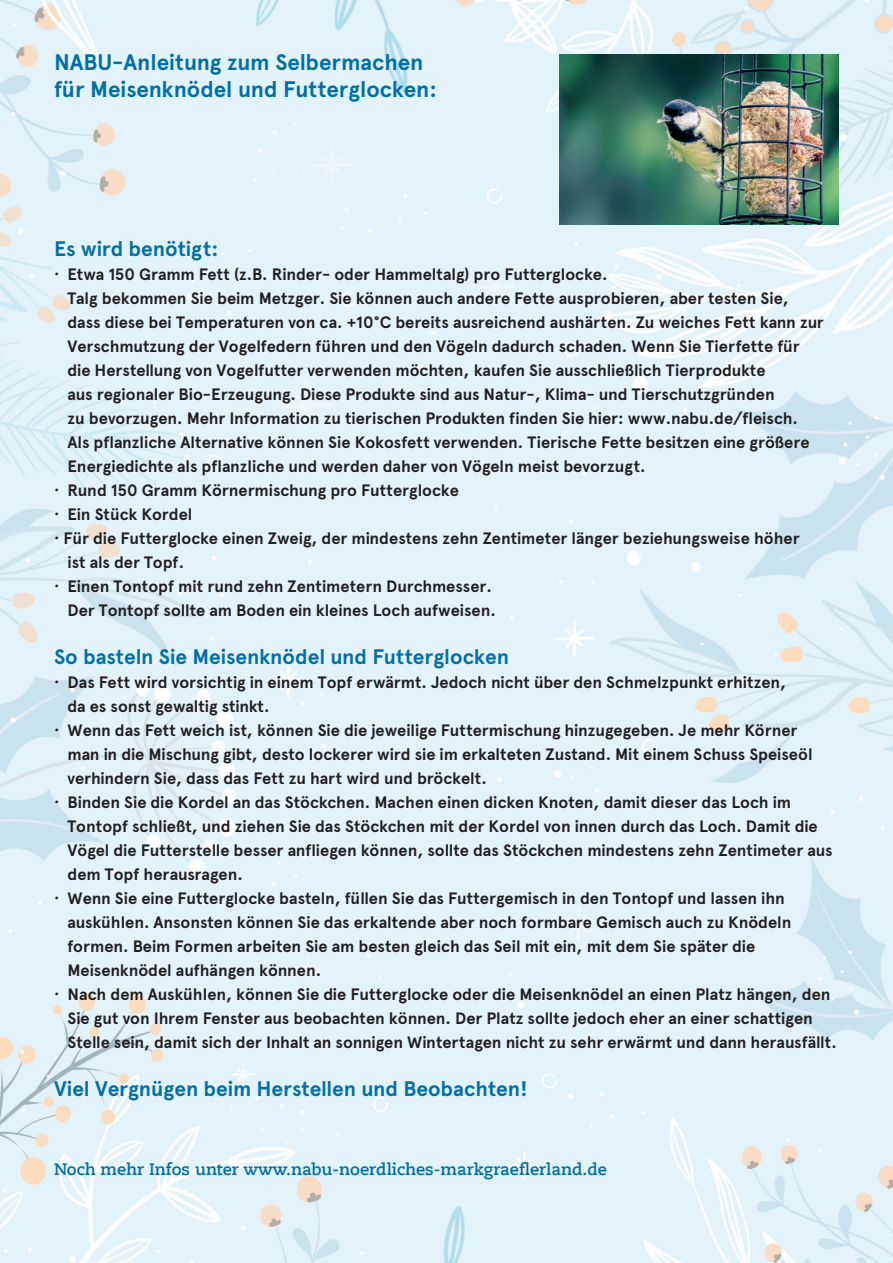
<style>
.page{position:relative;width:893px;height:1263px;background:#fff}
.page>*{position:absolute;margin:0;border:0;box-sizing:border-box;transform-origin:0 0}
.t1{font:700 22.5px "Apercu";color:#006fa9}
.t2{font:700 21px "Apercu";color:#006fa9}
.t3{font:700 16.5px/24px "Apercu";color:#231f20}
.t4{font:700 16.5px "Caecilia LT Pro 75";color:#006fa9}
</style>
<div class="page">
<img style="left:0;top:0;width:893px;height:1263px">
<img style="left:559px;top:54px;width:280px;height:171px">
<p class="t1" style="left:54px;top:48px;width:371px">NABU-Anleitung zum Selbermachen</p>
<p class="t1" style="left:54px;top:75px;width:385px">für Meisenknödel und Futterglocken:</p>
<p class="t2" style="left:54px;top:236px;width:166px">Es wird benötigt:</p>
<p class="t3" style="left:67px;top:262px;width:723px;text-indent:-13px">· Etwa 150 Gramm Fett (z.B. Rinder- oder Hammeltalg) pro Futterglocke.<br>Talg bekommen Sie beim Metzger. Sie können auch andere Fette ausprobieren, aber testen Sie,</p>
<p class="t3" style="left:67px;top:310px;width:758px">dass diese bei Temperaturen von ca. +10°C bereits ausreichend aushärten. Zu weiches Fett kann zur Verschmutzung der Vogelfedern führen und den Vögeln dadurch schaden. Wenn Sie Tierfette für die Herstellung von Vogelfutter verwenden möchten, kaufen Sie ausschließlich Tierprodukte<br>aus regionaler Bio-Erzeugung. Diese Produkte sind aus Natur-, Klima- und Tierschutzgründen<br>zu bevorzugen. Mehr Information zu tierischen Produkten finden Sie hier: www.nabu.de/fleisch.<br>Als pflanzliche Alternative können Sie Kokosfett verwenden. Tierische Fette besitzen eine größere Energiedichte als pflanzliche und werden daher von Vögeln meist bevorzugt.</p>
<p class="t3" style="left:54px;top:478px;width:406px">· Rund 150 Gramm Körnermischung pro Futterglocke</p>
<p class="t3" style="left:54px;top:502px;width:140px">· Ein Stück Kordel</p>
<p class="t3" style="left:67px;top:526px;width:734px;text-indent:-13px">· Für die Futterglocke einen Zweig, der mindestens zehn Zentimeter länger beziehungsweise höher ist als der Topf.</p>
<p class="t3" style="left:54px;top:574px;width:443px;text-align:right">· Einen Tontopf mit rund zehn Zentimetern Durchmesser.<br>Der Tontopf sollte am Boden ein kleines Loch aufweisen.</p>
<p class="t2" style="left:54px;top:644px;width:457px">So basteln Sie Meisenknödel und Futterglocken</p>
<p class="t3" style="left:67px;top:670px;width:720px;text-indent:-13px">· Das Fett wird vorsichtig in einem Topf erwärmt. Jedoch nicht über den Schmelzpunkt erhitzen, da es sonst gewaltig stinkt.</p>
<p class="t3" style="left:67px;top:718px;width:747px;text-indent:-13px">· Wenn das Fett weich ist, können Sie die jeweilige Futtermischung hinzugegeben. Je mehr Körner man in die Mischung gibt, desto lockerer wird sie im erkalteten Zustand. Mit einem Schuss Speiseöl verhindern Sie, dass das Fett zu hart wird und bröckelt.</p>
<p class="t3" style="left:67px;top:790px;width:767px;text-indent:-13px">· Binden Sie die Kordel an das Stöckchen. Machen einen dicken Knoten, damit dieser das Loch im Tontopf schließt, und ziehen Sie das Stöckchen mit der Kordel von innen durch das Loch. Damit die Vögel die Futterstelle besser anfliegen können, sollte das Stöckchen mindestens zehn Zentimeter aus dem Topf herausragen.</p>
<p class="t3" style="left:67px;top:886px;width:725px;text-indent:-13px">· Wenn Sie eine Futterglocke basteln, füllen Sie das Futtergemisch in den Tontopf und lassen ihn auskühlen. Ansonsten können Sie das erkaltende aber noch formbare Gemisch auch zu Knödeln formen. Beim Formen arbeiten Sie am besten gleich das Seil mit ein, mit dem Sie später die Meisenknödel aufhängen können.</p>
<p class="t3" style="left:67px;top:982px;width:771px;text-indent:-13px">· Nach dem Auskühlen, können Sie die Futterglocke oder die Meisenknödel an einen Platz hängen, den<br>Sie gut von Ihrem Fenster aus beobachten können. Der Platz sollte jedoch eher an einer schattigen<br>Stelle sein, damit sich der Inhalt an sonnigen Wintertagen nicht zu sehr erwärmt und dann herausfällt.</p>
<p class="t2" style="left:54px;top:1076px;width:475px">Viel Vergnügen beim Herstellen und Beobachten!</p>
<p class="t4" style="left:54px;top:1158px;width:554px">Noch mehr Infos unter www.nabu-noerdliches-markgraeflerland.de</p>
</div>
